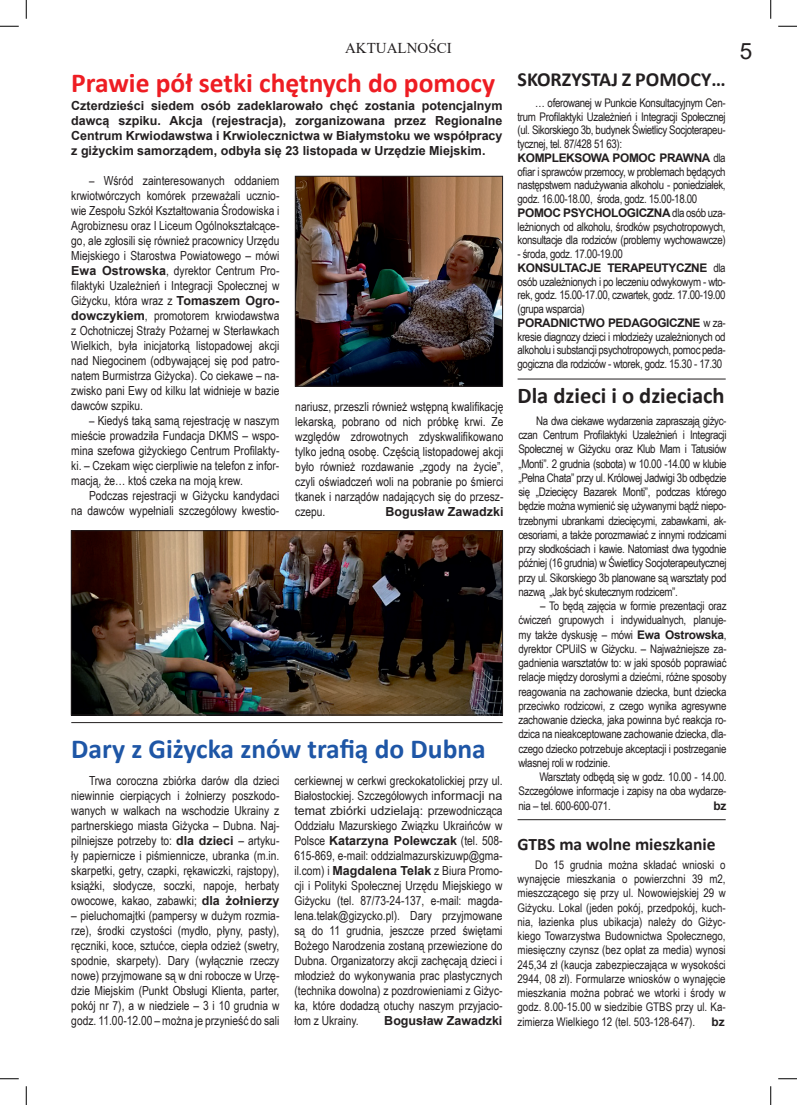
<style>
.page{position:relative;width:797px;height:1105px;background:#fff}
.page>*{position:absolute;margin:0;border:0;box-sizing:border-box;transform-origin:0 0}
.t1{font:700 27.5px "Calibri";color:#ee1d23}
.t2{font:700 27.5px "Calibri";color:#1e56a6}
.t3{font:700 22.5px "Calibri";color:#231f20}
.t4{font:22.5px "Arial";color:#231f20}
.t5{font:700 20px "Calibri";color:#231f20}
.t6{font:700 17.5px "Calibri";color:#231f20}
.t7{font:15px "Times New Roman";color:#231f20}
.t8{font:12.5px/15px "Arial Narrow";color:#231f20;text-align:justify}
.t9{font:700 12.5px/15px "Arial";color:#231f20;text-align:justify}
.t10{font:12.5px "Arial";color:#231f20}
.t11{font:11.88px/14.2px "Arial Narrow";letter-spacing:-.03em;color:#231f20;text-align:justify}
.t12{font:700 11.88px "Arial";letter-spacing:-.03em;color:#231f20}
.s1{font-family:"Arial Narrow";font-weight:400}
.s2{font-size:11.88px}
.s3{font-family:"Arial";font-weight:700}
.s4{font-family:"Arial"}
.s5{font-family:"Arial Narrow"}
</style>
<div class="page">
<hr style="left:517px;top:379px;width:208px;height:1px;background:#231f20">
<hr style="left:71px;top:722px;width:431px;height:1px;background:#231f20">
<img style="left:73px;top:532px;width:428px;height:181px">
<div style="left:71px;top:530px;width:432px;height:185px;border:1px solid #231f20"></div>
<img style="left:297px;top:178px;width:204px;height:207px">
<div style="left:295px;top:176px;width:208px;height:211px;border:1px solid #231f20"></div>
<hr style="left:517px;top:819px;width:208px;height:1px;background:#231f20">
<svg style="left:0;top:25px;width:19px;height:2px"></svg>
<svg style="left:778px;top:25px;width:19px;height:2px"></svg>
<svg style="left:0;top:1078px;width:19px;height:1px"></svg>
<svg style="left:778px;top:1078px;width:19px;height:1px"></svg>
<svg style="left:25px;top:0;width:2px;height:19px"></svg>
<svg style="left:25px;top:1086px;width:2px;height:19px"></svg>
<svg style="left:770px;top:0;width:1px;height:19px"></svg>
<svg style="left:770px;top:1086px;width:1px;height:19px"></svg>
<p class="t7" style="left:345px;top:38px;width:108px">AKTUALNOŚCI</p>
<h2 class="t4" style="left:739px;top:36px;width:14px">5</h2>
<p class="t11" style="left:517px;top:95px;width:210px;line-height:13.8px;text-indent:18px">… oferowanej w Punkcie Konsultacyjnym Cen&shy;trum Profilaktyki Uzależnień i Integracji Społecznej (ul. Sikorskiego 3b, budynek Świetlicy Socjoterapeu&shy;tycznej, tel. 87/428 51 63):</p>
<p class="t12" style="left:517px;top:149px;width:210px">KOMPLEKSOWA POMOC PRAWNA <span class="s1">dla</span></p>
<p class="t11" style="left:517px;top:164px;width:210px;line-height:13.8px">ofiar i sprawców przemocy, w problemach będących następstwem nadużywania alkoholu - poniedziałek, godz. 16.00-18.00, środa, godz. 15.00-18.00</p>
<p class="t12" style="left:517px;top:204px;width:210px">POMOC PSYCHOLOGICZNA <span class="s1">dla osób uza-</span></p>
<p class="t11" style="left:517px;top:219px;width:210px;line-height:13.8px">leżnionych od alkoholu, środków psychotropowych, konsultacje dla rodziców (problemy wychowawcze)</p>
<p class="t11" style="left:517px;top:246px;width:107px">- środa, godz. 17.00-19.00</p>
<p class="t12" style="left:517px;top:259px;width:210px">KONSULTACJE TERAPEUTYCZNE <span class="s1">dla</span></p>
<p class="t11" style="left:517px;top:274px;width:210px;line-height:13.8px">osób uzależnionych i po leczeniu odwykowym - wto&shy;rek, godz. 15.00-17.00, czwartek, godz. 17.00-19.00 (grupa wsparcia)</p>
<p class="t12" style="left:517px;top:314px;width:210px">PORADNICTWO PEDAGOGICZNE <span class="s1">w za-</span></p>
<p class="t11" style="left:517px;top:329px;width:209px;line-height:13.8px">kresie diagnozy dzieci i młodzieży uzależnionych od alkoholu i substancji psychotropowych, pomoc peda&shy;gogiczna dla rodziców - wtorek, godz. 15.30 - 17.30</p>
<h1 class="t1" style="left:71px;top:63px;width:425px">Prawie pół setki chętnych do pomocy</h1>
<p class="t9" style="left:71px;top:99px;width:433px">Czterdzieści siedem osób zadeklarowało chęć zostania potencjalnym dawcą szpiku. Akcja (rejestracja), zorganizowana przez Regionalne Centrum Krwiodawstwa i Krwiolecznictwa w Białymstoku we współpracy z giżyckim samorządem, odbyła się 23 listopada w Urzędzie Miejskim.</p>
<h3 class="t5" style="left:517px;top:65px;width:210px">SKORZYSTAJ Z POMOCY…</h3>
<p class="t8" style="left:71px;top:173px;width:210px;text-indent:18px"><span class="s2">–</span> Wśród zainteresowanych oddaniem krwiotwórczych komórek przeważali ucznio&shy;wie Zespołu Szkół Kształtowania Środowiska i Agrobiznesu oraz I Liceum Ogólnokształcące&shy;go, ale zgłosili się również pracownicy Urzędu Miejskiego i Starostwa Powiatowego – mówi <span class="s3">Ewa Ostrowska</span>, dyrektor Centrum Pro&shy;filaktyki Uzależnień i Integracji Społecznej w Giżycku, która wraz z <span class="s3">Tomaszem Ogro&shy;dowczykiem</span>, promotorem krwiodawstwa z Ochotniczej Straży Pożarnej w Sterławkach Wielkich, była inicjatorką listopadowej akcji nad Niegocinem (odbywającej się pod patro&shy;natem Burmistrza Giżycka). Co ciekawe – na&shy;zwisko pani Ewy od kilku lat widnieje w bazie dawców szpiku.</p>
<p class="t8" style="left:71px;top:413px;width:210px;text-indent:18px"><span class="s2">–</span> Kiedyś taką samą rejestrację w naszym mieście prowadziła Fundacja DKMS – wspo&shy;mina szefowa giżyckiego Centrum Profilakty&shy;ki. – Czekam więc cierpliwie na telefon z infor&shy;macją, że… ktoś czeka na moją krew.</p>
<p class="t8" style="left:71px;top:488px;width:210px;text-align:right">Podczas rejestracji w Giżycku kandydaci<br>na dawców wypełniali szczegółowy kwestio-</p>
<h2 class="t3" style="left:517px;top:380px;width:209px">Dla dzieci i o dzieciach</h2>
<p class="t8" style="left:295px;top:399px;width:210px">nariusz, przeszli również wstępną kwalifikację lekarską, pobrano od nich próbkę krwi. Ze względów zdrowotnych zdyskwalifikowano tylko jedną osobę. Częścią listopadowej akcji było również rozdawanie „zgody na życie”, czyli oświadczeń woli na pobranie po śmierci tkanek i narządów nadających się do przesz&shy;czepu.</p>
<p class="t11" style="left:518px;top:413px;width:210px;text-indent:18px">Na dwa ciekawe wydarzenia zapraszają giżyc&shy;czan Centrum Profilaktyki Uzależnień i Integracji Społecznej w Giżycku oraz Klub Mam i Tatusiów „Monti”. 2 grudnia (sobota) w 10.00 -14.00 w klubie „Pełna Chata” przy ul. Królowej Jadwigi 3b odbędzie się „Dziecięcy Bazarek Monti”, podczas którego będzie można wymienić się używanymi bądź niepo&shy;trzebnymi ubrankami dziecięcymi, zabawkami, ak&shy;cesoriami, a także porozmawiać z innymi rodzicami przy słodkościach i kawie. Natomiast dwa tygodnie później (16 grudnia) w Świetlicy Socjoterapeutycznej przy ul. Sikorskiego 3b planowane są warsztaty pod nazwą „Jak być skutecznym rodzicem”.</p>
<p class="t11" style="left:518px;top:598px;width:210px;text-indent:22px">– To będą zajęcia w formie prezentacji oraz ćwiczeń grupowych i indywidualnych, planuje&shy;my także dyskusję – mówi <span class="s3">Ewa Ostrowska</span>, dyrektor CPUiIS w Giżycku. – Najważniejsze za&shy;gadnienia warsztatów to: w jaki sposób poprawiać relacje między dorosłymi a dziećmi, różne sposoby reagowania na zachowanie dziecka, bunt dziecka przeciwko rodzicowi, z czego wynika agresywne zachowanie dziecka, jaka powinna być reakcja ro&shy;dzica na nieakceptowane zachowanie dziecka, dla&shy;czego dziecko potrzebuje akceptacji i postrzeganie własnej roli w rodzinie.</p>
<p class="t11" style="left:518px;top:769px;width:210px;text-indent:21px">Warsztaty odbędą się w godz. 10.00 - 14.00.<br>Szczegółowe informacje i zapisy na oba wydarze&shy;nia – tel. 600-600-071.</p>
<p class="t9" style="left:385px;top:504px;width:120px">Bogusław Zawadzki</p>
<h1 class="t2" style="left:71px;top:729px;width:416px">Dary z Giżycka znów trafią do Dubna</h1>
<p class="t8" style="left:294px;top:772px;width:210px">cerkiewnej w cerkwi greckokatolickiej przy ul.<br>Białostockiej. Szczegółowych i<span class="s4">nformacji na</span></p>
<p class="t10" style="left:294px;top:802px;width:210px">temat zbiórki udzielają: p<span class="s5">rzewodnicząca</span></p>
<p class="t8" style="left:294px;top:817px;width:210px">Oddziału Mazurskiego Związku Ukraińców w</p>
<p class="t9" style="left:294px;top:833px;width:210px"><span class="s1">Polsce</span> Katarzyna Polewczak <span class="s1">(tel. 508-</span></p>
<p class="t8" style="left:294px;top:847px;width:210px">615-869, e-mail: oddzialmazurskizuwp@gma&shy;il.com) i <span class="s3">Magdalena Telak</span> z Biura Promo&shy;cji i Polityki Społecznej Urzędu Miejskiego w Giżycku (tel. 87/73-24-137, e-mail: magda&shy;lena.telak@gizycko.pl). Dary przyjmowane są do 11 grudnia, jeszcze przed świętami Bożego Narodzenia zostaną przewiezione do Dubna. Organizatorzy akcji zachęcają dzieci i młodzież do wykonywania prac plastycznych (technika dowolna) z pozdrowieniami z Giżyc&shy;ka, które dodadzą otuchy naszym przyjacio&shy;łom z Ukrainy.</p>
<p class="t8" style="left:71px;top:772px;width:210px;text-indent:18px">Trwa coroczna zbiórka darów dla dzieci niewinnie cierpiących i żołnierzy poszkodo&shy;wanych w walkach na wschodzie Ukrainy z partnerskiego miasta Giżycka – Dubna. Naj&shy;pilniejsze potrzeby to: <span class="s3">dla dzieci</span> – artyku&shy;ły papiernicze i piśmiennicze, ubranka (m.in. skarpetki, getry, czapki, rękawiczki, rajstopy), książki, słodycze, soczki, napoje, herbaty owocowe, kakao, zabawki; <span class="s3">dla żołnierzy</span></p>
<p class="t8" style="left:71px;top:907px;width:210px">– pieluchomajtki (pampersy w dużym rozmia&shy;rze), środki czystości (mydło, płyny, pasty), ręczniki, koce, sztućce, ciepła odzież (swetry, spodnie, skarpety). Dary (wyłącznie rzeczy nowe) przyjmowane są w dni robocze w Urzę&shy;dzie Miejskim (Punkt Obsługi Klienta, parter, pokój nr 7), a w niedziele – 3 i 10 grudnia w godz. 11.00-12.00 – można je przynieść do sali</p>
<p class="t12" style="left:713px;top:797px;width:14px">bz</p>
<h3 class="t6" style="left:517px;top:832px;width:199px">GTBS ma wolne mieszkanie</h3>
<p class="t11" style="left:517px;top:857px;width:210px;text-indent:18px">Do 15 grudnia można składać wnioski o wynajęcie mieszkania o powierzchni 39 m2, mieszczącego się przy ul. Nowowiejskiej 29 w Giżycku. Lokal (jeden pokój, przedpokój, kuch&shy;nia, łazienka plus ubikacja) należy do Giżyc&shy;kiego Towarzystwa Budownictwa Społecznego, miesięczny czynsz (bez opłat za media) wynosi 245,34 zł (kaucja zabezpieczająca w wysokości 2944, 08 zł). Formularze wniosków o wynajęcie mieszkania można pobrać we wtorki i środy w godz. 8.00-15.00 w siedzibie GTBS przy ul. Ka&shy;zimierza Wielkiego 12 (tel. 503-128-647).</p>
<p class="t9" style="left:384px;top:1013px;width:120px">Bogusław Zawadzki</p>
<p class="t12" style="left:711px;top:1013px;width:15px">bz</p>
</div>
